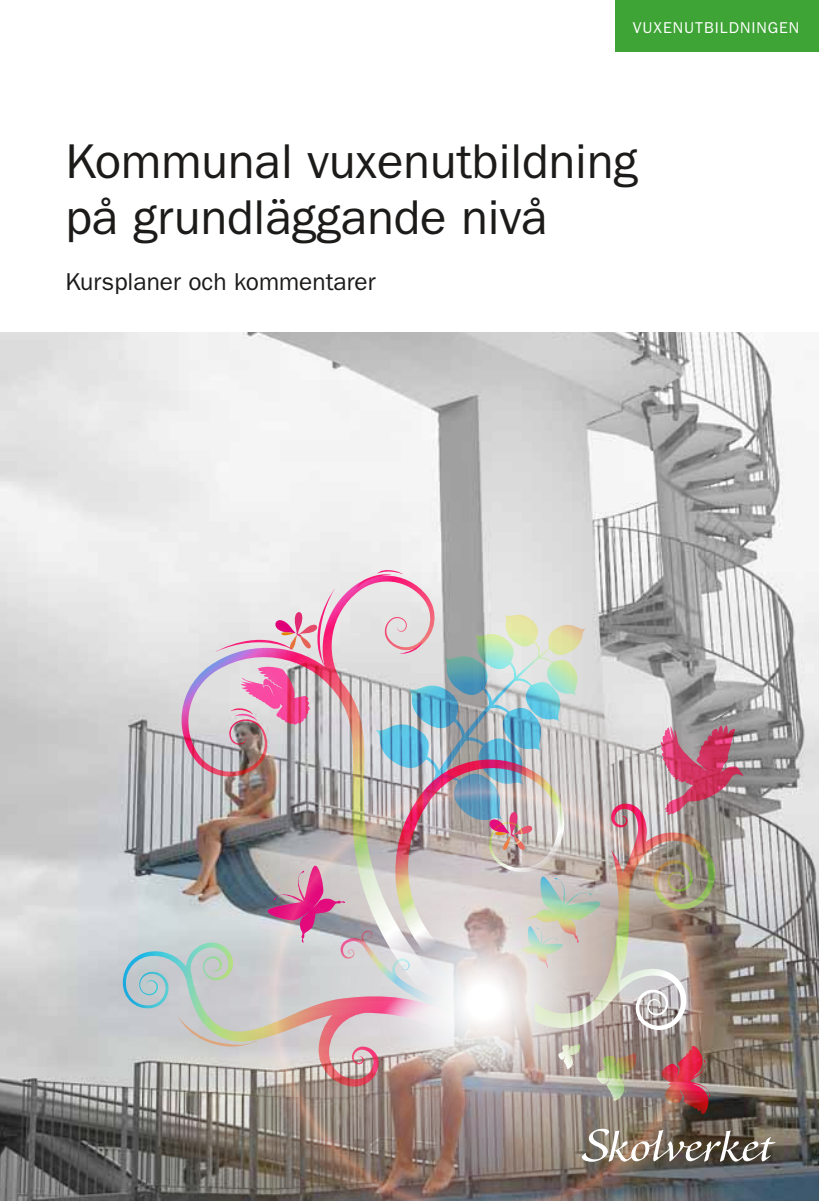
<style>
.page{position:relative;width:819px;height:1201px;background:#fff}
.page>*{position:absolute;margin:0;border:0;box-sizing:border-box;transform-origin:0 0}
.t1{font:49px/56px "Franklin Gothic LT";color:#1c1b1a}
.t2{font:24.5px "Franklin Gothic LT";color:#1c1b1a}
.t3{font:15.75px "Franklin Gothic LT";letter-spacing:.06em;color:#fff}
</style>
<div class="page">
<img style="left:0;top:332px;width:785px;height:129px">
<img style="left:0;top:461px;width:819px;height:739px">
<svg style="left:582px;top:1128px;width:193px;height:33px"></svg>
<div style="left:615px;top:0;width:204px;height:52px;background:#3ea435"></div>
<p class="t3" style="left:632px;top:18px;width:81px">vuxenutbildnin</p>
<p class="t3" style="left:767px;top:18px;width:31px">gen</p>
<p class="t1" style="left:65px;top:134px;width:574px">Kommunal vuxenutbildning på grundläggande nivå</p>
<p class="t2" style="left:65px;top:268px;width:312px">Kursplaner och kommentarer</p>
</div>
